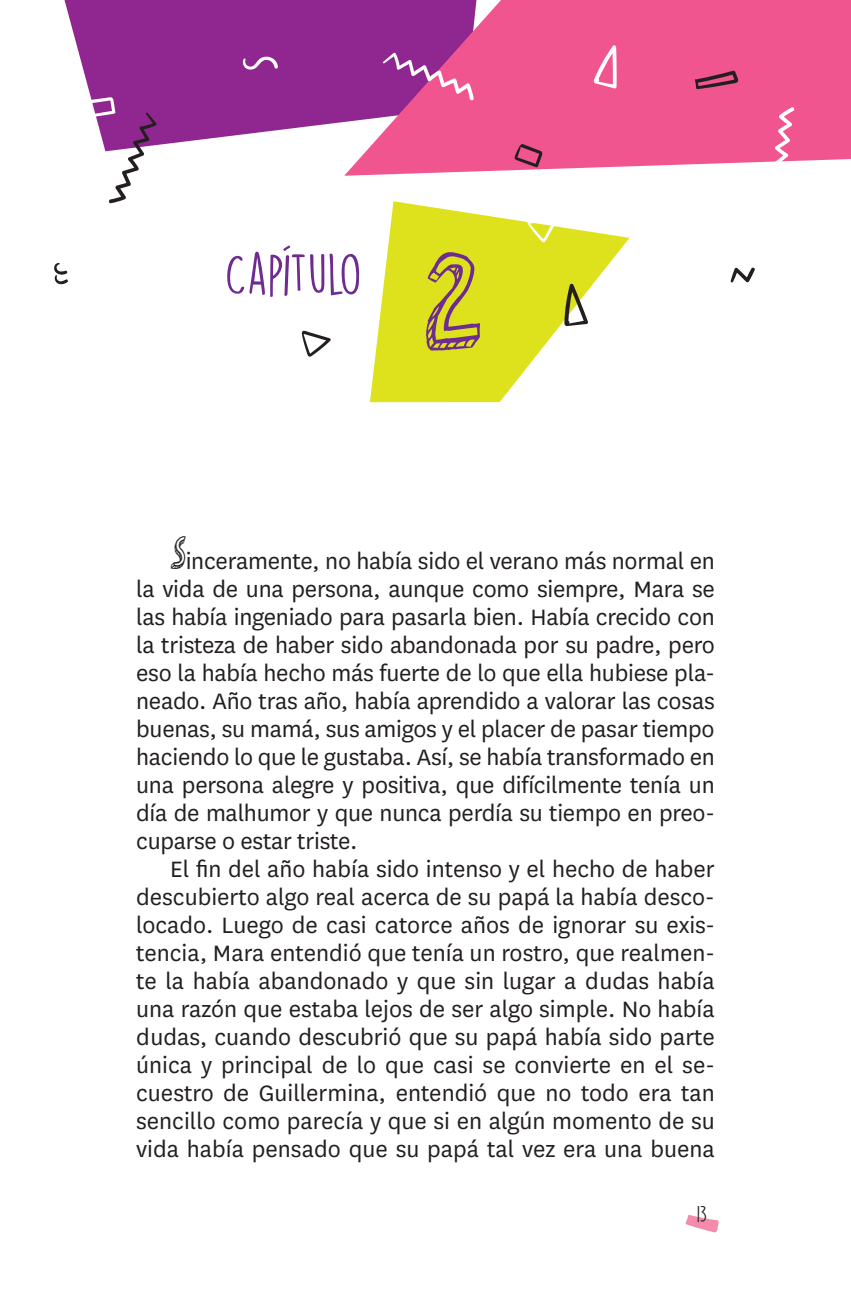
<style>
.page{position:relative;width:851px;height:1304px;background:#fff}
.page>*{position:absolute;margin:0;border:0;box-sizing:border-box;transform-origin:0 0}
.t1{font:52px "DK Lemon Yellow Sun";color:#6e2c91}
.t2{font:26px "National";letter-spacing:-.01em;color:#231f20}
.t3{font:20px "DK Lemon Yellow Sun";color:#231f20}
.s1{font-family:"Denne Shuffle Euro Hollow";font-size:44px}
</style>
<div class="page">
<svg style="left:685px;top:1214px;width:33px;height:18px"></svg>
<svg style="left:64px;top:0;width:280px;height:145px;background:#9e419d"></svg>
<svg style="left:370px;top:201px;width:259px;height:201px;fill:#dde21c"></svg>
<svg style="left:344px;top:0;width:506px;height:176px;background:#e55b97"></svg>
<svg style="left:581px;top:45px;width:35px;height:62px;background:#f26fa0"></svg>
<svg style="left:242px;top:54px;width:36px;height:17px"></svg>
<svg style="left:564px;top:283px;width:24px;height:43px"></svg>
<svg style="left:54px;top:263px;width:14px;height:22px"></svg>
<svg style="left:302px;top:331px;width:29px;height:26px"></svg>
<svg style="left:89px;top:97px;width:68px;height:107px"></svg>
<svg style="left:694px;top:63px;width:44px;height:26px"></svg>
<svg style="left:382px;top:53px;width:92px;height:48px;background:#c2529c"></svg>
<svg style="left:730px;top:267px;width:25px;height:16px"></svg>
<svg style="left:514px;top:144px;width:29px;height:23px"></svg>
<svg style="left:770px;top:106px;width:25px;height:70px"></svg>
<svg style="left:527px;top:217px;width:30px;height:26px"></svg>
<div style="left:422px;top:251px;width:59px;height:100px;background:#dde21c"></div>
<p class="t1" style="left:224px;top:243px;width:139px">CAPÍTULO</p>
<p class="t2" style="left:170px;top:545px;width:546px"><span class="s1">S</span>inceramente, no había sido el verano más normal en</p>
<p class="t2" style="left:136px;top:573px;width:580px">la vida de una persona, aunque como siempre, Mara se</p>
<p class="t2" style="left:136px;top:601px;width:580px">las había ingeniado para pasarla bien. Había crecido con</p>
<p class="t2" style="left:136px;top:629px;width:580px">la tristeza de haber sido abandonada por su padre, pero</p>
<p class="t2" style="left:136px;top:657px;width:580px">eso la había hecho más fuerte de lo que ella hubiese pla-</p>
<p class="t2" style="left:136px;top:685px;width:580px">neado. Año tras año, había aprendido a valorar las cosas</p>
<p class="t2" style="left:136px;top:713px;width:580px">buenas, su mamá, sus amigos y el placer de pasar tiempo</p>
<p class="t2" style="left:136px;top:741px;width:580px">haciendo lo que le gustaba. Así, se había transformado en</p>
<p class="t2" style="left:136px;top:769px;width:580px">una persona alegre y positiva, que difícilmente tenía un</p>
<p class="t2" style="left:136px;top:797px;width:580px">día de malhumor y que nunca perdía su tiempo en preo-</p>
<p class="t2" style="left:136px;top:825px;width:223px">cuparse o estar triste.</p>
<p class="t2" style="left:170px;top:853px;width:546px">El fin del año había sido intenso y el hecho de haber</p>
<p class="t2" style="left:136px;top:881px;width:580px">descubierto algo real acerca de su papá la había desco-</p>
<p class="t2" style="left:136px;top:909px;width:580px">locado. Luego de casi catorce años de ignorar su exis-</p>
<p class="t2" style="left:136px;top:937px;width:580px">tencia, Mara entendió que tenía un rostro, que realmen-</p>
<p class="t2" style="left:136px;top:965px;width:580px">te la había abandonado y que sin lugar a dudas había</p>
<p class="t2" style="left:136px;top:993px;width:580px">una razón que estaba lejos de ser algo simple. No había</p>
<p class="t2" style="left:136px;top:1021px;width:580px">dudas, cuando descubrió que su papá había sido parte</p>
<p class="t2" style="left:136px;top:1049px;width:580px">única y principal de lo que casi se convierte en el se-</p>
<p class="t2" style="left:136px;top:1077px;width:580px">cuestro de Guillermina, entendió que no todo era tan</p>
<p class="t2" style="left:136px;top:1105px;width:580px">sencillo como parecía y que si en algún momento de su</p>
<p class="t2" style="left:136px;top:1133px;width:580px">vida había pensado que su papá tal vez era una buena</p>
<p class="t3" style="left:696px;top:1202px;width:12px">13</p>
</div>
